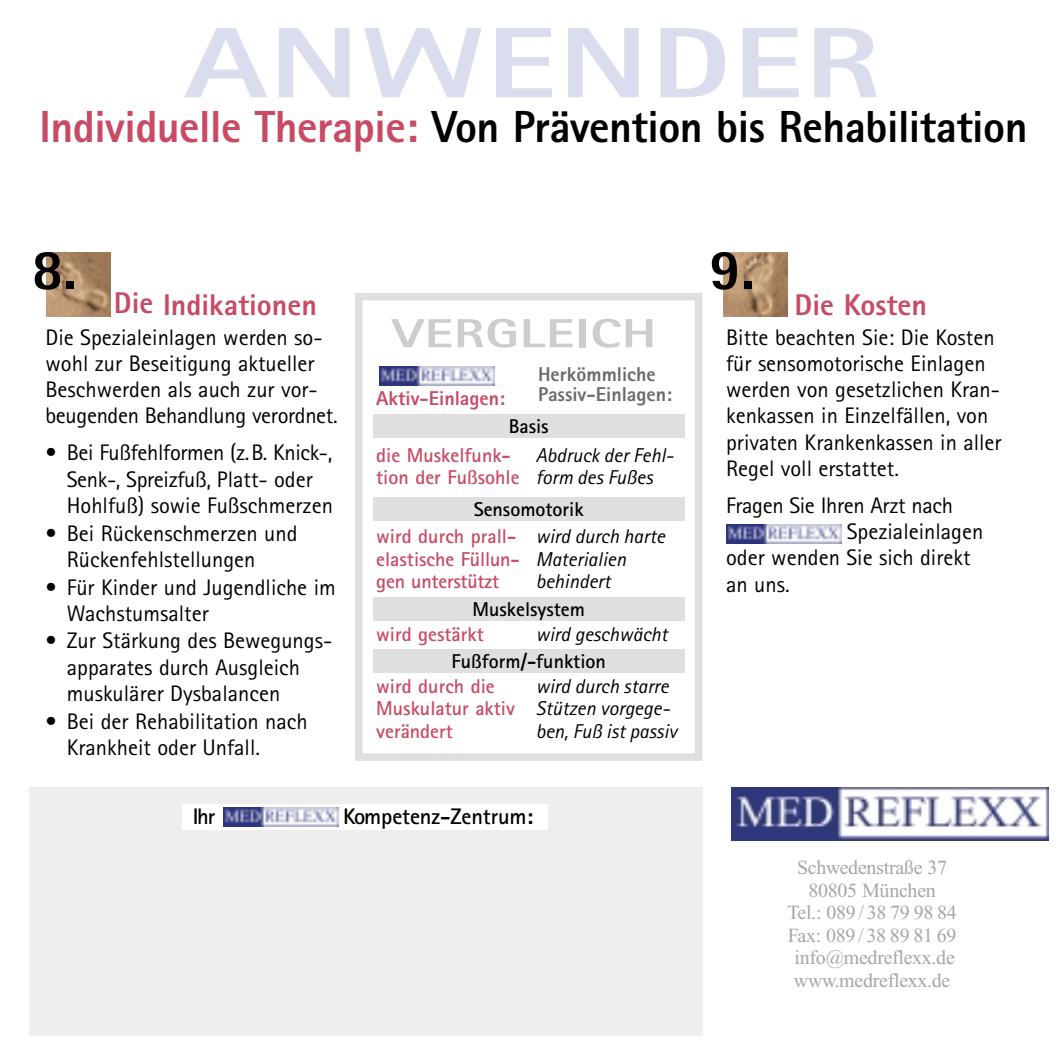
<style>
.page{position:relative;width:1063px;height:1063px;background:#fff}
.page>*{position:absolute;margin:0;border:0;box-sizing:border-box;transform-origin:0 0}
.t1{font:800 100px "Rotis Sans Serif";letter-spacing:.01em;color:#daddee;scale:1.36 1}
.t2{font:800 57.5px "Rotis Sans Serif";color:#000}
.t3{font:800 45px "Rotis Sans Serif";letter-spacing:-.01em;color:#000}
.t4{font:800 40.75px "Rotis Sans Serif";letter-spacing:.01em;color:#cdcdcd;scale:1.36 1}
.t5{font:800 30px "Rotis Sans Serif";color:#c84a64}
.t6{font:22.5px/26.2px "Rotis Sans Serif";color:#000}
.t7{font:700 22.5px "Rotis Sans Serif";letter-spacing:-.005em;color:#000}
.t8{font:700 20px/22.5px "Rotis Sans Serif";color:#c84a64}
.t9{font:italic 20px/22.5px "Rotis Sans Serif";color:#000}
.t10{font:20px/22.5px "Times";letter-spacing:-.015em;color:#a6a6a6;text-align:center}
.t11{font:700 20px "Rotis Sans Serif";color:#000}
.t12{font:800 20px/20px "Rotis Sans Serif";color:#6a6a6a}
.t13{font:800 20px "Rotis Sans Serif";color:#c84a64}
.s1{color:#c84a64}
</style>
<div class="page">
<div style="left:355px;top:293px;width:347px;height:467px;border:8px solid #dfdfdf"></div>
<img style="left:47px;top:253px;width:63px;height:63px">
<img style="left:723px;top:253px;width:64px;height:63px">
<div style="left:29px;top:787px;width:673px;height:248px;background:#eee"></div>
<div style="left:183px;top:804px;width:365px;height:25px;background:#fff"></div>
<img style="left:223px;top:807px;width:115px;height:19px">
<img style="left:731px;top:787px;width:317px;height:53px">
<img style="left:379px;top:366px;width:115px;height:19px">
<img style="left:726px;top:524px;width:115px;height:19px">
<div style="left:373px;top:414px;width:311px;height:24px;background:#dfdfdf"></div>
<div style="left:373px;top:497px;width:311px;height:23px;background:#dfdfdf"></div>
<div style="left:373px;top:597px;width:311px;height:23px;background:#dfdfdf"></div>
<div style="left:373px;top:649px;width:311px;height:23px;background:#dfdfdf"></div>
<h1 class="t1" style="left:184px;top:28px;width:513px">ANWENDER</h1>
<h3 class="t3" style="left:39px;top:111px;width:989px"><span class="s1">Individuelle Therapie:</span> Von Prävention bis Rehabilitation</h3>
<h2 class="t2" style="left:31px;top:249px;width:47px">8.</h2>
<h3 class="t5" style="left:114px;top:294px;width:205px">Die Indikationen</h3>
<p class="t6" style="left:45px;top:326px;width:294px">Die Spezialeinlagen werden so&shy;wohl zur Beseitigung aktueller<br>Beschwerden als auch zur vor&shy;beugenden Behandlung verordnet.</p>
<p class="t6" style="left:67px;top:442px;width:268px;text-indent:-21px">• Bei Fußfehlformen (z.B. Knick-,<br>Senk-, Spreizfuß, Platt- oder<br>Hohlfuß) sowie Fußschmerzen</p>
<p class="t6" style="left:67px;top:522px;width:232px;text-indent:-21px">• Bei Rückenschmerzen und<br>Rückenfehlstellungen</p>
<p class="t6" style="left:67px;top:576px;width:270px;text-indent:-21px">• Für Kinder und Jugendliche im<br>Wachstumsalter</p>
<p class="t6" style="left:67px;top:630px;width:267px;text-indent:-21px">• Zur Stärkung des Bewegungs&shy;apparates durch Ausgleich muskulärer Dysbalancen</p>
<p class="t6" style="left:67px;top:710px;width:242px;text-indent:-21px">• Bei der Rehabilitation nach<br>Krankheit oder Unfall.</p>
<h3 class="t4" style="left:392px;top:319px;width:196px">VERGLEICH</h3>
<p class="t13" style="left:376px;top:391px;width:130px">Aktiv-Einlagen:</p>
<p class="t12" style="left:538px;top:366px;width:136px">Herkömmliche<br>Passiv-Einlagen:</p>
<p class="t11" style="left:508px;top:419px;width:41px">Basis</p>
<p class="t8" style="left:376px;top:446px;width:145px">die Muskelfunk&shy;tion der Fußsohle</p>
<p class="t9" style="left:536px;top:446px;width:139px">Abdruck der Fehl&shy;form des Fußes</p>
<p class="t11" style="left:473px;top:502px;width:111px">Sensomotorik</p>
<p class="t8" style="left:376px;top:527px;width:145px">wird durch prall&shy;elastische Füllun&shy;gen unterstützt</p>
<p class="t8" style="left:376px;top:624px;width:109px">wird gestärkt</p>
<p class="t8" style="left:376px;top:676px;width:140px">wird durch die<br>Muskulatur aktiv verändert</p>
<p class="t9" style="left:536px;top:527px;width:131px">wird durch harte<br>Materialien behindert</p>
<p class="t9" style="left:536px;top:624px;width:133px">wird geschwächt</p>
<p class="t9" style="left:536px;top:676px;width:143px">wird durch starre<br>Stützen vorgege&shy;ben, Fuß ist passiv</p>
<p class="t11" style="left:472px;top:602px;width:114px">Muskelsystem</p>
<p class="t11" style="left:451px;top:654px;width:156px">Fußform/-funktion</p>
<p class="t7" style="left:193px;top:808px;width:24px">Ihr</p>
<p class="t7" style="left:343px;top:808px;width:191px">Kompetenz-Zentrum:</p>
<h2 class="t2" style="left:709px;top:249px;width:47px">9.</h2>
<h3 class="t5" style="left:794px;top:294px;width:134px">Die Kosten</h3>
<p class="t6" style="left:726px;top:326px;width:277px">Bitte beachten Sie: Die Kosten für sensomotorische Einlagen werden von gesetzlichen Kran&shy;kenkassen in Einzelfällen, von privaten Krankenkassen in aller<br>Regel voll erstattet.</p>
<p class="t6" style="left:726px;top:494px;width:228px">Fragen Sie Ihren Arzt nach</p>
<p class="t6" style="left:846px;top:520px;width:138px">Spezialeinlagen</p>
<p class="t6" style="left:726px;top:547px;width:246px">oder wenden Sie sich direkt</p>
<p class="t6" style="left:726px;top:573px;width:65px">an uns.</p>
<p class="t10" style="left:787px;top:858px;width:171px">Schwedenstraße 37<br>80805 München<br>Tel.: 089 / 38 79 98 84<br>Fax: 089 / 38 89 81 69 info@medreflexx.de www.medreflexx.de</p>
</div>
